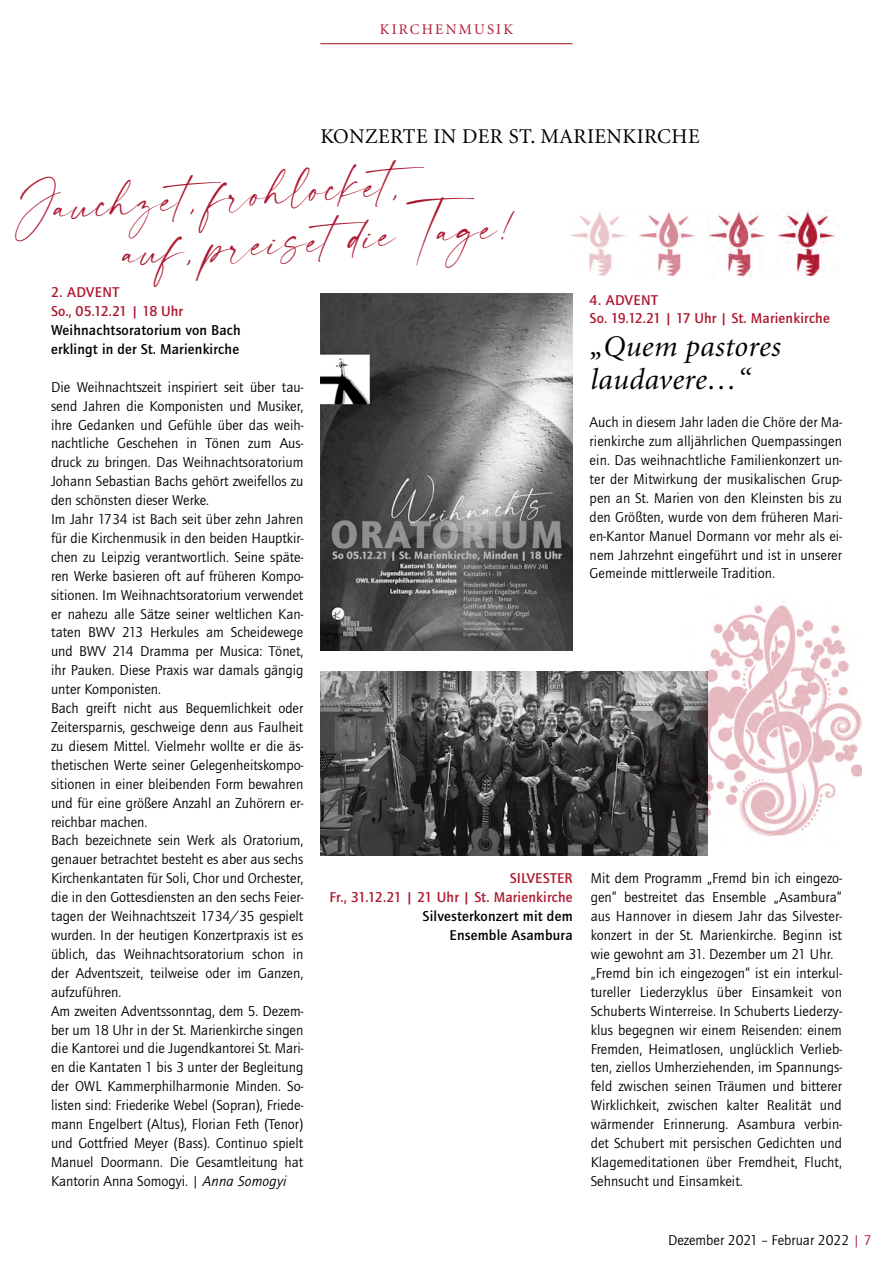
<style>
.page{position:relative;width:893px;height:1263px;background:#fff}
.page>*{position:absolute;margin:0;border:0;box-sizing:border-box;transform-origin:0 0}
.t1{font:39.75px/50.7px "modernline Personal Use";color:#ad1830}
.t2{font:italic 30px/33px "Minion";letter-spacing:.015em;color:#000}
.t3{font:21px "Minion";letter-spacing:.02em;color:#000}
.t4{font:14.7px/18.9px "Quay Itc T";color:#000}
.t5{font:700 14.7px/18.9px "Quay Itc T";letter-spacing:.015em;color:#ad1830}
.t6{font:700 14.7px/18.9px "Quay Itc T";letter-spacing:.015em;color:#000}
.t7{font:14.7px "Minion";letter-spacing:.15em;color:#ad1830}
.s1{font-style:italic}
.s2{color:#ad1830}
</style>
<div class="page">
<hr style="left:320px;top:43px;width:253px;height:1px;background:#ad1830">
<img style="left:320px;top:671px;width:387px;height:185px">
<img style="left:570px;top:212px;width:56px;height:64px">
<img style="left:638px;top:212px;width:57px;height:65px">
<img style="left:708px;top:211px;width:57px;height:67px">
<img style="left:777px;top:210px;width:58px;height:67px">
<img style="left:655px;top:605px;width:206px;height:240px">
<img style="left:320px;top:293px;width:253px;height:358px">
<p class="t7" style="left:380px;top:22px;width:117px">KIRCHENMUSIK</p>
<h3 class="t3" style="left:320px;top:126px;width:381px">KONZERTE IN DER ST. MARIENKIRCHE</h3>
<h1 class="t1" style="left:118px;top:179px;width:396px;text-indent:-107px;rotate:-4deg">Jauchzet, frohlocket,<br>auf, preiset die Tage!</h1>
<p class="t5" style="left:51px;top:283px;width:134px">2. Advent<br>So., 05.12.21 | 18 Uhr</p>
<p class="t6" style="left:51px;top:320px;width:191px">Weihnachtsoratorium von Bach erklingt in der St. Marienkirche</p>
<p class="t4" style="left:51px;top:377px;width:254px">Die Weihnachtszeit inspiriert seit über tau&shy;send Jahren die Komponisten und Musiker, ihre Gedanken und Gefühle über das weih&shy;nachtliche Geschehen in Tönen zum Aus&shy;druck zu bringen. Das Weihnachtsoratorium Johann Sebastian Bachs gehört zweifellos zu den schönsten dieser Werke.<br>Im Jahr 1734 ist Bach seit über zehn Jahren für die Kirchenmusik in den beiden Hauptkir&shy;chen zu Leipzig verantwortlich. Seine späte&shy;ren Werke basieren oft auf früheren Kompo&shy;sitionen. Im Weihnachtsoratorium verwendet er nahezu alle Sätze seiner weltlichen Kan&shy;taten BWV 213 Herkules am Scheidewege und BWV 214 Dramma per Musica: Tönet, ihr Pauken. Diese Praxis war damals gängig unter Komponisten.<br>Bach greift nicht aus Bequemlichkeit oder Zeitersparnis, geschweige denn aus Faulheit zu diesem Mittel. Vielmehr wollte er die äs&shy;thetischen Werte seiner Gelegenheitskompo&shy;sitionen in einer bleibenden Form bewahren und für eine größere Anzahl an Zuhörern er&shy;reichbar machen.<br>Bach bezeichnete sein Werk als Oratorium, genauer betrachtet besteht es aber aus sechs Kirchenkantaten für Soli, Chor und Orchester, die in den Gottesdiensten an den sechs Feier&shy;tagen der Weihnachtszeit 1734/35 gespielt wurden. In der heutigen Konzertpraxis ist es üblich, das Weihnachtsoratorium schon in der Adventszeit, teilweise oder im Ganzen, aufzuführen.<br>Am zweiten Adventssonntag, dem 5. Dezem&shy;ber um 18 Uhr in der St. Marienkirche singen die Kantorei und die Jugendkantorei St. Mari&shy;en die Kantaten 1 bis 3 unter der Begleitung der OWL Kammerphilharmonie Minden. So&shy;listen sind: Friederike Webel (Sopran), Friede&shy;mann Engelbert (Altus), Florian Feth (Tenor) und Gottfried Meyer (Bass). Continuo spielt Manuel Doormann. Die Gesamtleitung hat Kantorin Anna Somogyi. | <span class="s1">Anna Somogyi</span></p>
<p class="t5" style="left:590px;top:290px;width:242px">4. Advent<br>So. 19.12.21 | 17 Uhr | St. Marienkirche</p>
<h2 class="t2" style="left:590px;top:331px;width:192px">„Quem pastores laudavere…“</h2>
<p class="t4" style="left:590px;top:413px;width:254px;text-align:justify">Auch in diesem Jahr laden die Chöre der Ma&shy;rienkirche zum alljährlichen Quempassingen ein. Das weihnachtliche Familienkonzert un&shy;ter der Mitwirkung der musikalischen Grup&shy;pen an St. Marien von den Kleinsten bis zu den Größten, wurde von dem früheren Mari&shy;en-Kantor Manuel Dormann vor mehr als ei&shy;nem Jahrzehnt eingeführt und ist in unserer Gemeinde mittlerweile Tradition.</p>
<p class="t4" style="left:591px;top:869px;width:253px">Mit dem Programm „Fremd bin ich eingezo&shy;gen“ bestreitet das Ensemble „Asambura“ aus Hannover in diesem Jahr das Silvester&shy;konzert in der St. Marienkirche. Beginn ist wie gewohnt am 31. Dezember um 21 Uhr. „Fremd bin ich eingezogen“ ist ein interkul&shy;tureller Liederzyklus über Einsamkeit von Schuberts Winterreise. In Schuberts Liederzy&shy;klus begegnen wir einem Reisenden: einem Fremden, Heimatlosen, unglücklich Verlieb&shy;ten, ziellos Umherziehenden, im Spannungs&shy;feld zwischen seinen Träumen und bitterer Wirklichkeit, zwischen kalter Realität und wärmender Erinnerung. Asambura verbin&shy;det Schubert mit persischen Gedichten und Klagemeditationen über Fremdheit, Flucht, Sehnsucht und Einsamkeit.</p>
<p class="t5" style="left:330px;top:869px;width:245px;text-align:right">Silvester<br>Fr., 31.12.21 | 21 Uhr | St. Marienkirche</p>
<p class="t6" style="left:423px;top:907px;width:152px;text-align:right">Silvesterkonzert mit dem<br>Ensemble Asambura</p>
<p class="t4" style="left:668px;top:1230px;width:205px">Dezember 2021 – Februar 2022 <span class="s2">| 7</span></p>
</div>
